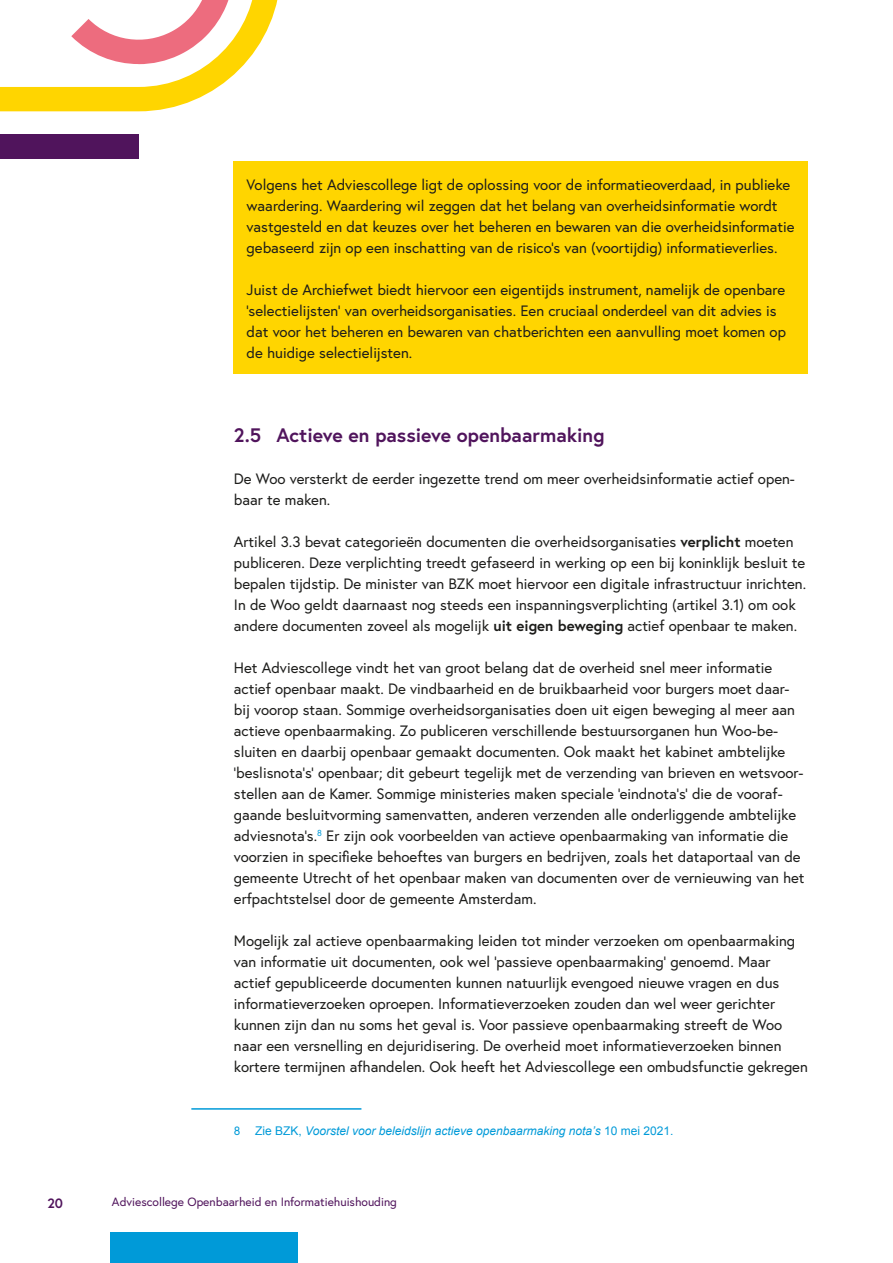
<style>
.page{position:relative;width:893px;height:1263px;background:#fff}
.page>*{position:absolute;margin:0;border:0;box-sizing:border-box;transform-origin:0 0}
.H3_Paragraaf_genumme{font:700 19.5px "Europa";color:#50145c}
.P_Plat{font:15px/21px "Europa";color:#1d1d1b}
.P_Plat_in_kader_-_ge{font:15px/21px "Europa";color:#1d1d1b}
.t1{font:700 13.5px "Europa";color:#50145c}
.P_voetnoot{font:italic 12px "Arial";color:#009ad8}
.t2{font:12px "Europa";color:#50145c}
.s1{font-weight:700}
.s2{font-family:"Europa";font-style:normal}
.s3{font-style:normal}
</style>
<div class="page">
<div style="left:0;top:134px;width:139px;height:25px;background:#50145c"></div>
<svg style="left:0;top:0;width:278px;height:111px"></svg>
<div style="left:111px;top:1233px;width:187px;height:30px;background:#009ad8"></div>
<div style="left:234px;top:161px;width:574px;height:108px;background:#ffd500"></div>
<div style="left:234px;top:266px;width:574px;height:108px;background:#ffd500"></div>
<hr style="left:191px;top:1108px;width:170px;height:2px;background:#009ad8">
<p class="P_Plat_in_kader_-_ge" style="left:247px;top:174px;width:549px">Volgens het Adviescollege ligt de oplossing voor de informatieoverdaad, in publieke waardering. Waardering wil zeggen dat het belang van overheidsinformatie wordt vastgesteld en dat keuzes over het beheren en bewaren van die overheidsinformatie gebaseerd zijn op een inschatting van de risico’s van (voortijdig) informatieverlies.</p>
<p class="P_Plat_in_kader_-_ge" style="left:247px;top:279px;width:541px">Juist de Archiefwet biedt hiervoor een eigentijds instrument, namelijk de openbare ‘selectielijsten’ van overheidsorganisaties. Een cruciaal onderdeel van dit advies is dat voor het beheren en bewaren van chatberichten een aanvulling moet komen op de huidige selectielijsten.</p>
<h3 class="H3_Paragraaf_genumme" style="left:234px;top:422px;width:372px">2.5 Actieve en passieve openbaarmaking</h3>
<p class="P_Plat" style="left:234px;top:468px;width:563px">De Woo versterkt de eerder ingezette trend om meer overheidsinformatie actief open&shy;baar te maken.</p>
<p class="P_Plat" style="left:234px;top:531px;width:574px">Artikel 3.3 bevat categorieën documenten die overheidsorganisaties <span class="s1">verplicht</span> moeten publiceren. Deze verplichting treedt gefaseerd in werking op een bij koninklijk besluit te bepalen tijdstip. De minister van BZK moet hiervoor een digitale infrastructuur inrichten.<br>In de Woo geldt daarnaast nog steeds een inspanningsverplichting (artikel 3.1) om ook andere documenten zoveel als mogelijk <span class="s1">uit eigen beweging</span> actief openbaar te maken.</p>
<p class="P_Plat" style="left:234px;top:657px;width:572px">Het Adviescollege vindt het van groot belang dat de overheid snel meer informatie actief openbaar maakt. De vindbaarheid en de bruikbaarheid voor burgers moet daar&shy;bij voorop staan. Sommige overheidsorganisaties doen uit eigen beweging al meer aan actieve openbaarmaking. Zo publiceren verschillende bestuursorganen hun Woo-be&shy;sluiten en daarbij openbaar gemaakt documenten. Ook maakt het kabinet ambtelijke ‘beslisnota’s’ openbaar; dit gebeurt tegelijk met de verzending van brieven en wetsvoor&shy;stellen aan de Kamer. Sommige ministeries maken speciale ‘eindnota’s’ die de vooraf&shy;gaande besluitvorming samenvatten, anderen verzenden alle onderliggende ambtelijke adviesnota’s.<sup>8</sup> Er zijn ook voorbeelden van actieve openbaarmaking van informatie die voorzien in specifieke behoeftes van burgers en bedrijven, zoals het dataportaal van de gemeente Utrecht of het openbaar maken van documenten over de vernieuwing van het erfpachtstelsel door de gemeente Amsterdam.</p>
<p class="P_Plat" style="left:234px;top:930px;width:576px">Mogelijk zal actieve openbaarmaking leiden tot minder verzoeken om openbaarmaking van informatie uit documenten, ook wel ‘passieve openbaarmaking’ genoemd. Maar actief gepubliceerde documenten kunnen natuurlijk evengoed nieuwe vragen en dus informatieverzoeken oproepen. Informatieverzoeken zouden dan wel weer gerichter kunnen zijn dan nu soms het geval is. Voor passieve openbaarmaking streeft de Woo naar een versnelling en dejuridisering. De overheid moet informatieverzoeken binnen kortere termijnen afhandelen. Ook heeft het Adviescollege een ombudsfunctie gekregen</p>
<p class="P_voetnoot" style="left:234px;top:1123px;width:441px"><span class="s2">8</span> <span class="s3">Zie BZK,</span> Voorstel voor beleidslijn actieve openbaarmaking nota’s <span class="s3">10 mei 2021.</span></p>
<p class="t1" style="left:47px;top:1194px;width:17px">20</p>
<p class="t2" style="left:112px;top:1194px;width:286px">Adviescollege Openbaarheid en Informatiehuishouding</p>
</div>
